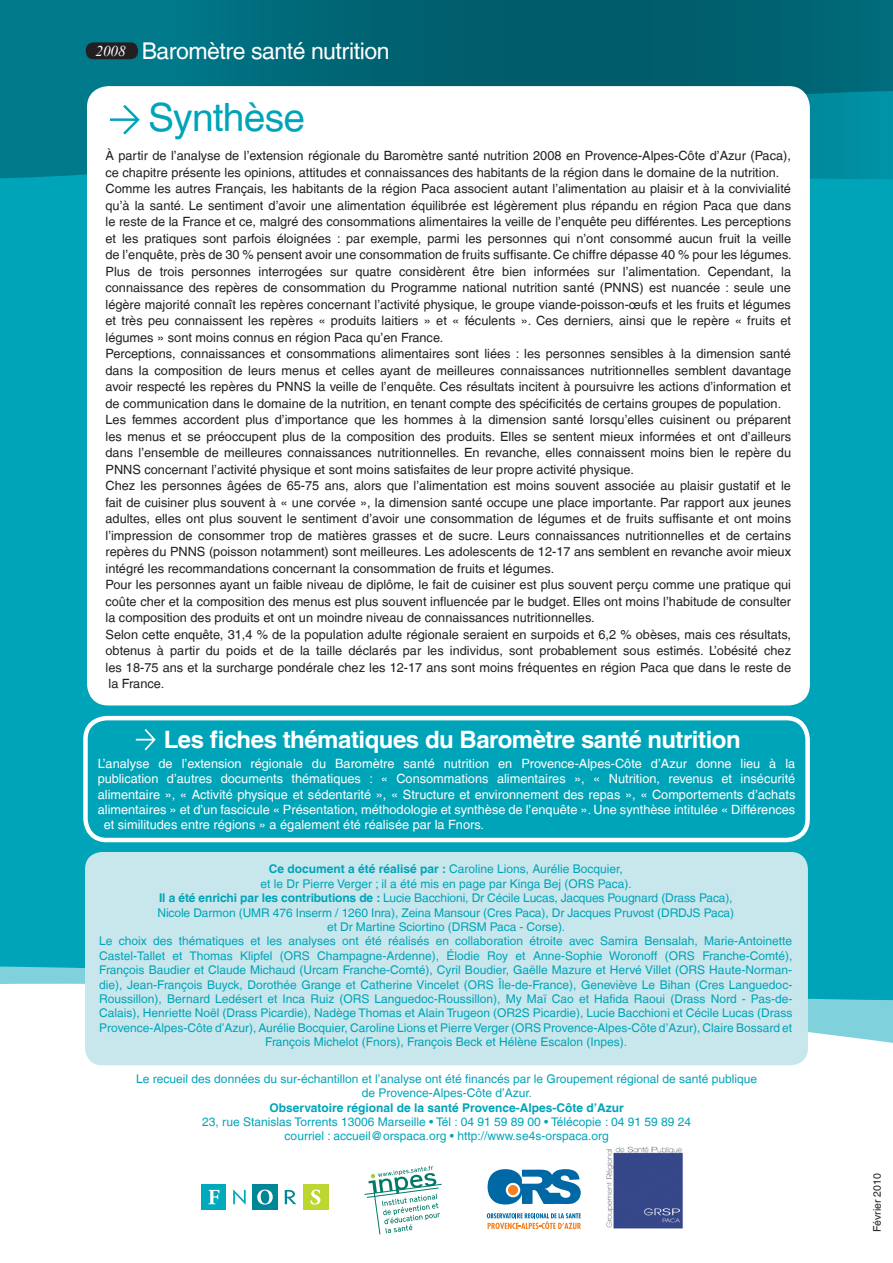
<style>
.page{position:relative;width:893px;height:1263px;background:#fff}
.page>*{position:absolute;margin:0;border:0;box-sizing:border-box;transform-origin:0 0}
.t1{font:39px "Helvetica LT";letter-spacing:-.02em;color:#00a4b8}
.t2{font:700 24px "Helvetica LT";letter-spacing:-.02em;color:#fff}
.t3{font:23.1px "Helvetica LT";letter-spacing:-.02em;color:#fff}
.t4{font:12.75px/16.5px "Helvetica LT";color:#231f20}
.t5{font:12.75px "Helvetica LT";color:#fff}
.t6{font:12px/14.4px "Helvetica LT";color:#00a4b8;text-align:center}
.t7{font:700 12px "Helvetica LT";color:#00a4b8}
.t8{font:10.5px "Helvetica LT";color:#231f20}
.s1{font-family:"Times New Roman";font-style:italic;font-size:15px}
.s2{font-weight:700}
</style>
<div class="page">
<div style="left:0;top:0;width:893px;height:1117px;background:#00a4b8"></div>
<svg style="left:0;top:0;width:893px;height:179px"></svg>
<svg style="left:0;top:980px;width:893px;height:137px;fill:#fff"></svg>
<div style="left:87px;top:86px;width:723px;height:619px;background:#fff;border-radius:21px"></div>
<svg style="left:110px;top:105px;width:30px;height:30px"></svg>
<div style="left:86px;top:42px;width:52px;height:17px;background:#231f20;border-radius:8px"></div>
<svg style="left:136px;top:729px;width:20px;height:21px"></svg>
<div style="left:83px;top:716px;width:727px;height:126px;border:4px solid #fff;border-radius:21px"></div>
<div style="left:85px;top:852px;width:723px;height:213px;background:#c8e7ed;border-radius:17px"></div>
<img style="left:606px;top:1146px;width:77px;height:83px">
<svg style="left:487px;top:1213px;width:94px;height:16px"></svg>
<svg style="left:488px;top:1169px;width:93px;height:35px"></svg>
<svg style="left:364px;top:1165px;width:78px;height:70px"></svg>
<div style="left:201px;top:1184px;width:26px;height:26px;background:#00aabc"></div>
<svg style="left:208px;top:1190px;width:11px;height:14px"></svg>
<svg style="left:233px;top:1189px;width:13px;height:16px"></svg>
<div style="left:252px;top:1184px;width:26px;height:26px;background:#008797"></div>
<svg style="left:257px;top:1189px;width:16px;height:15px"></svg>
<svg style="left:285px;top:1190px;width:11px;height:14px"></svg>
<div style="left:303px;top:1184px;width:26px;height:26px;background:#bed630"></div>
<svg style="left:311px;top:1189px;width:9px;height:15px"></svg>
<h3 class="t3" style="left:95px;top:37px;width:296px"><span class="s1">2008</span> Baromètre santé nutrition</h3>
<h1 class="t1" style="left:148px;top:95px;width:159px">Synthèse</h1>
<p class="t4" style="left:105px;top:148px;width:688px">À partir de l’analyse de l’extension régionale du Baromètre santé nutrition 2008 en Provence-Alpes-Côte d’Azur (Paca), ce chapitre présente les opinions, attitudes et connaissances des habitants de la région dans le domaine de la nutrition.<br>Comme les autres Français, les habitants de la région Paca associent autant l’alimentation au plaisir et à la convivialité qu’à la santé. Le sentiment d’avoir une alimentation équilibrée est légèrement plus répandu en région Paca que dans le reste de la France et ce, malgré des consommations alimentaires la veille de l’enquête peu différentes. Les perceptions et les pratiques sont parfois éloignées : par exemple, parmi les personnes qui n’ont consommé aucun fruit la veille de l’enquête, près de 30 % pensent avoir une consommation de fruits suffisante. Ce chiffre dépasse 40 % pour les légumes.<br>Plus de trois personnes interrogées sur quatre considèrent être bien informées sur l’alimentation. Cependant, la connaissance des repères de consommation du Programme national nutrition santé (PNNS) est nuancée : seule une légère majorité connaît les repères concernant l’activité physique, le groupe viande-poisson-œufs et les fruits et légumes et très peu connaissent les repères « produits laitiers » et « féculents ». Ces derniers, ainsi que le repère « fruits et légumes » sont moins connus en région Paca qu’en France.<br>Perceptions, connaissances et consommations alimentaires sont liées : les personnes sensibles à la dimension santé dans la composition de leurs menus et celles ayant de meilleures connaissances nutritionnelles semblent davantage avoir respecté les repères du PNNS la veille de l’enquête. Ces résultats incitent à poursuivre les actions d’information et de communication dans le domaine de la nutrition, en tenant compte des spécificités de certains groupes de population.<br>Les femmes accordent plus d’importance que les hommes à la dimension santé lorsqu’elles cuisinent ou préparent les menus et se préoccupent plus de la composition des produits. Elles se sentent mieux informées et ont d’ailleurs dans l’ensemble de meilleures connaissances nutritionnelles. En revanche, elles connaissent moins bien le repère du PNNS concernant l’activité physique et sont moins satisfaites de leur propre activité physique.<br>Chez les personnes âgées de 65-75 ans, alors que l’alimentation est moins souvent associée au plaisir gustatif et le fait de cuisiner plus souvent à « une corvée », la dimension santé occupe une place importante. Par rapport aux jeunes adultes, elles ont plus souvent le sentiment d’avoir une consommation de légumes et de fruits suffisante et ont moins l’impression de consommer trop de matières grasses et de sucre. Leurs connaissances nutritionnelles et de certains repères du PNNS (poisson notamment) sont meilleures. Les adolescents de 12-17 ans semblent en revanche avoir mieux intégré les recommandations concernant la consommation de fruits et légumes.<br>Pour les personnes ayant un faible niveau de diplôme, le fait de cuisiner est plus souvent perçu comme une pratique qui coûte cher et la composition des menus est plus souvent influencée par le budget. Elles ont moins l’habitude de consulter la composition des produits et ont un moindre niveau de connaissances nutritionnelles.<br>Selon cette enquête, 31,4 % de la population adulte régionale seraient en surpoids et 6,2 % obèses, mais ces résultats, obtenus à partir du poids et de la taille déclarés par les individus, sont probablement sous estimés. L’obésité chez les 18-75 ans et la surcharge pondérale chez les 12-17 ans sont moins fréquentes en région Paca que dans le reste de la France.</p>
<h2 class="t2" style="left:164px;top:725px;width:578px">Les fiches thématiques du Baromètre santé nutrition</h2>
<p class="t5" style="left:98px;top:756px;width:699px">L’analyse de l’extension régionale du Baromètre santé nutrition en Provence-Alpes-Côte d’Azur donne lieu à la</p>
<p class="t5" style="left:98px;top:771px;width:699px">publication d’autres documents thématiques : « Consommations alimentaires », « Nutrition, revenus et insécurité</p>
<p class="t5" style="left:98px;top:787px;width:699px">alimentaire », « Activité physique et sédentarité », « Structure et environnement des repas », « Comportements d’achats</p>
<p class="t5" style="left:98px;top:802px;width:699px">alimentaires » et d’un fascicule « Présentation, méthodologie et synthèse de l’enquête ». Une synthèse intitulée « Différences</p>
<p class="t5" style="left:104px;top:817px;width:382px">et similitudes entre régions » a également été réalisée par la Fnors.</p>
<p class="t6" style="left:99px;top:862px;width:695px"><span class="s2">Ce document a été réalisé par :</span> Caroline Lions, Aurélie Bocquier,<br>et le Dr Pierre Verger ; il a été mis en page par Kinga Bej (ORS Paca).<br><span class="s2">Il a été enrichi par les contributions de :</span> Lucie Bacchioni, Dr Cécile Lucas, Jacques Pougnard (Drass Paca),<br>Nicole Darmon (UMR 476 Inserm / 1260 Inra), Zeina Mansour (Cres Paca), Dr Jacques Pruvost (DRDJS Paca)<br>et Dr Martine Sciortino (DRSM Paca - Corse).<br>Le choix des thématiques et les analyses ont été réalisés en collaboration étroite avec Samira Bensalah, Marie-Antoinette Castel-Tallet et Thomas Klipfel (ORS Champagne-Ardenne), Élodie Roy et Anne-Sophie Woronoff (ORS Franche-Comté), François Baudier et Claude Michaud (Urcam Franche-Comté), Cyril Boudier, Gaëlle Mazure et Hervé Villet (ORS Haute-Norman&shy;die), Jean-François Buyck, Dorothée Grange et Catherine Vincelet (ORS Île-de-France), Geneviève Le Bihan (Cres Languedoc-Roussillon), Bernard Ledésert et Inca Ruiz (ORS Languedoc-Roussillon), My Maï Cao et Hafida Raoui (Drass Nord - Pas-de-Calais), Henriette Noël (Drass Picardie), Nadège Thomas et Alain Trugeon (OR2S Picardie), Lucie Bacchioni et Cécile Lucas (Drass Provence-Alpes-Côte d’Azur), Aurélie Bocquier, Caroline Lions et Pierre Verger (ORS Provence-Alpes-Côte d’Azur), Claire Bossard et François Michelot (Fnors), François Beck et Hélène Escalon (Inpes).</p>
<p class="t6" style="left:136px;top:1071px;width:622px">Le recueil des données du sur-échantillon et l’analyse ont été financés par le Groupement régional de santé publique de Provence-Alpes-Côte d’Azur.</p>
<p class="t7" style="left:270px;top:1100px;width:356px">Observatoire régional de la santé Provence-Alpes-Côte d’Azur</p>
<p class="t6" style="left:202px;top:1114px;width:490px">23, rue Stanislas Torrents 13006 Marseille • Tél : 04 91 59 89 00 • Télécopie : 04 91 59 89 24 courriel : accueil@orspaca.org • http://www.se4s-orspaca.org</p>
<p class="t8" style="left:871px;top:1232px;width:60px;rotate:-90deg">Février 2010</p>
</div>
